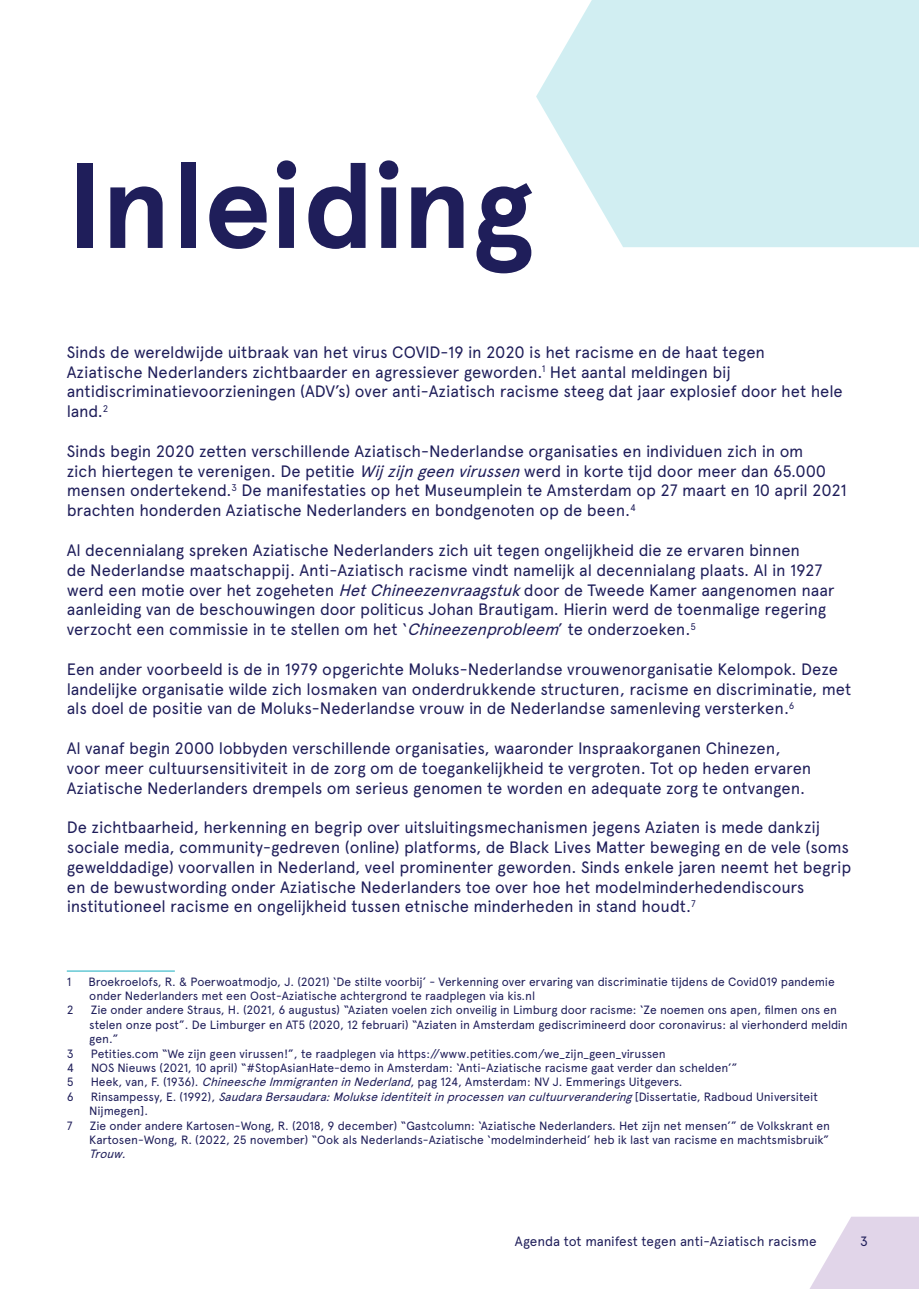
<style>
.page{position:relative;width:919px;height:1289px;background:#fff}
.page>*{position:absolute;margin:0;border:0;box-sizing:border-box;transform-origin:0 0}
.Paragraph_Style_2{font:700 120px "Apercu";letter-spacing:-.005em;color:#1f1e5a}
.t1{font:16.5px/19.8px "Apercu";letter-spacing:-.01em;color:#1f1e5a}
.Paragraph_Style_1{font:13.5px "Apercu";letter-spacing:-.005em;color:#1f1e5a}
.footnote{font:12px/14.4px "Apercu";letter-spacing:-.01em;color:#1f1e5a}
.footnote-2{font:italic 12px/14.4px "Apercu";color:#1f1e5a}
.s1{font-style:italic}
.s2{font-style:normal}
</style>
<div class="page">
<svg style="left:536px;top:0;width:382px;height:247px;background:#d5eff3"></svg>
<hr style="left:67px;top:970px;width:108px;height:1px;background:#65c9d4">
<svg style="left:810px;top:1216px;width:108px;height:72px"></svg>
<p class="Paragraph_Style_2" style="left:67px;top:133px;width:468px">Inleiding</p>
<p class="t1" style="left:67px;top:342px;width:777px">Sinds de wereldwijde uitbraak van het virus COVID-19 in 2020 is het racisme en de haat tegen Aziatische Nederlanders zichtbaarder en agressiever geworden.<sup>1</sup> Het aantal meldingen bij antidiscriminatievoorzieningen (ADV’s) over anti-Aziatisch racisme steeg dat jaar explosief door het hele land.<sup>2</sup></p>
<p class="t1" style="left:67px;top:441px;width:781px">Sinds begin 2020 zetten verschillende Aziatisch-Nederlandse organisaties en individuen zich in om<br>zich hiertegen te verenigen. De petitie <span class="s1">Wij zijngeenvirussen</span>werd in korte tijd door meer dan 65.000 mensen ondertekend.<sup>3</sup> De manifestaties op het Museumplein te Amsterdam op 27 maart en 10 april 2021 brachten honderden Aziatische Nederlanders en bondgenoten op de been.<sup>4</sup></p>
<p class="t1" style="left:67px;top:540px;width:769px">Al decennialang spreken Aziatische Nederlanders zich uit tegen ongelijkheid die ze ervaren binnen<br>de Nederlandse maatschappij. Anti-Aziatisch racisme vindt namelijk al decennialang plaats. Al in 1927 werd een motie over het zogeheten <span class="s1">HetChineezenvraagstuk</span>door de Tweede Kamer aangenomen naar aanleiding van de beschouwingen door politicus Johan Brautigam. Hierin werd de toenmalige regering verzocht een commissie in te stellen om het ‘<span class="s1">Chineezenprobleem</span>’ te onderzoeken.<sup>5</sup></p>
<p class="t1" style="left:67px;top:659px;width:786px">Een ander voorbeeld is de in 1979 opgerichte Moluks-Nederlandse vrouwenorganisatie Kelompok. Deze landelijke organisatie wilde zich losmaken van onderdrukkende structuren, racisme en discriminatie, met als doel de positie van de Moluks-Nederlandse vrouw in de Nederlandse samenleving versterken.<sup>6</sup></p>
<p class="t1" style="left:67px;top:738px;width:746px">Al vanaf begin 2000 lobbyden verschillende organisaties, waaronder Inspraakorganen Chinezen, voor meer cultuursensitiviteit in de zorg om de toegankelijkheid te vergroten. Tot op heden ervaren<br>Aziatische Nederlanders drempels om serieus genomen te worden en adequate zorg te ontvangen.</p>
<p class="t1" style="left:67px;top:817px;width:786px">De zichtbaarheid, herkenning en begrip over uitsluitingsmechanismen jegens Aziaten is mede dankzij sociale media, community-gedreven (online) platforms, de Black Lives Matter beweging en de vele (soms gewelddadige) voorvallen in Nederland, veel prominenter geworden. Sinds enkele jaren neemt het begrip en de bewustwording onder Aziatische Nederlanders toe over hoe het modelminderhedendiscours institutioneel racisme en ongelijkheid tussen etnische minderheden in stand houdt.<sup>7</sup></p>
<p class="footnote" style="left:67px;top:974px;width:6px">1</p>
<p class="footnote" style="left:88px;top:974px;width:747px">Broekroelofs, R. &amp; Poerwoatmodjo, J. (2021) ‘De stilte voorbij’ - Verkenning over ervaring van discriminatie tijdens de Covid019 pandemie onder Nederlanders met een Oost-Aziatische achtergrond te raadplegen via kis.nl</p>
<p class="footnote" style="left:67px;top:1002px;width:8px">2</p>
<p class="footnote" style="left:89px;top:1002px;width:759px">Zie onder andere Straus, H. (2021, 6 augustus) “Aziaten voelen zich onveilig in Limburg door racisme: ‘Ze noemen ons apen, filmen ons en stelen onze post”. De Limburger en AT5 (2020, 12 februari) “Aziaten in Amsterdam gediscrimineerd door coronavirus: al vierhonderd meldin gen.”</p>
<p class="footnote" style="left:67px;top:1046px;width:8px">3</p>
<p class="footnote" style="left:91px;top:1046px;width:576px">Petities.com “We zijn geen virussen!”, te raadplegen via https://www.petities.com/we_zijn_geen_virussen</p>
<p class="footnote" style="left:67px;top:1060px;width:9px">4</p>
<p class="footnote" style="left:91px;top:1060px;width:648px">NOS Nieuws (2021, 10 april) “#StopAsianHate-demo in Amsterdam: ‘Anti-Aziatische racisme gaat verder dan schelden’”</p>
<p class="footnote" style="left:67px;top:1074px;width:8px">5</p>
<p class="footnote" style="left:91px;top:1074px;width:593px">Heek, van, F. (1936). <span class="s1">ChineescheImmigranteninNederland</span>, pag 124, Amsterdam: NV J. Emmerings Uitgevers.</p>
<p class="footnote" style="left:67px;top:1089px;width:8px">6</p>
<p class="footnote-2" style="left:89px;top:1089px;width:730px"><span class="s2">R i n s a m p e s s y, E . ( 1 9 9 2 ) ,</span> SaudaraBersaudara:Molukseidentiteitinprocessenvancultuurverandering<span class="s2">[ D i s s e r t a t i e , R a d b o u d U n i v e rs i t e i t<br>Nijmegen].</span></p>
<p class="footnote" style="left:67px;top:1118px;width:7px">7</p>
<p class="footnote" style="left:90px;top:1118px;width:742px">Zie onder andere Kartosen-Wong, R. (2018, 9 december) “Gastcolumn: ‘Aziatische Nederlanders. Het zijn net mensen’” de Volkskrant en</p>
<p class="footnote" style="left:89px;top:1132px;width:741px">Kartosen-Wong, R. (2022, 25 november) “Ook als Nederlands-Aziatische ‘modelminderheid’ heb ik last van racisme en machtsmisbruik”</p>
<p class="footnote-2" style="left:89px;top:1146px;width:41px">Trouw.</p>
<p class="Paragraph_Style_1" style="left:514px;top:1233px;width:303px">Agenda tot manifest tegen anti-Aziatisch racisme</p>
<p class="Paragraph_Style_1" style="left:859px;top:1233px;width:9px">3</p>
</div>
